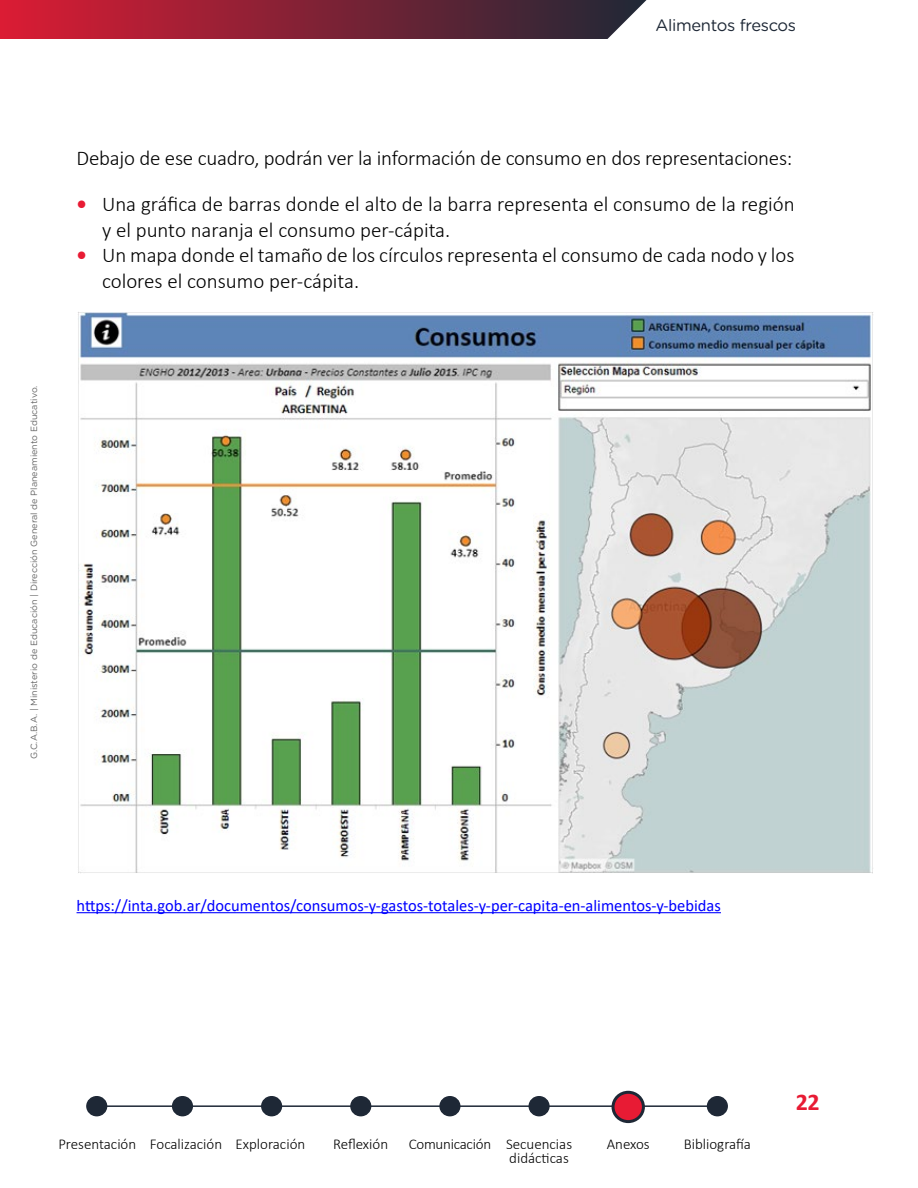
<style>
.page{position:relative;width:918px;height:1188px;background:#fff}
.page>*{position:absolute;margin:0;border:0;box-sizing:border-box;transform-origin:0 0}
.t1{font:700 24px "Calibri";color:#e81b34}
.t2{font:300 21px/25.5px "Calibri";color:#000}
.t3{font:16.5px "Calibri";color:#00f}
.t4{font:16.5px "Gotham Rounded";letter-spacing:-.02em;color:#1e2836}
.t5{font:300 15px/14.4px "Calibri";color:#000;text-align:right}
.t6{font:9px "Gotham Rounded";color:#666}
.s1{font-weight:700;color:#e81b34}
</style>
<div class="page">
<svg style="left:0;top:0;width:646px;height:39px;background:#832639"></svg>
<div style="left:632px;top:26px;width:241px;height:26px;background:#fff;border-radius:10px"></div>
<img style="left:78px;top:312px;width:795px;height:562px">
<hr style="left:77px;top:912px;width:644px;height:1px;background:#00f">
<hr style="left:97px;top:1105px;width:625px;height:2px;background:#1e2836">
<div style="left:613px;top:1092px;width:30px;height:30px;background:#e81b34;border-radius:50%"></div>
<div style="left:612px;top:1091px;width:33px;height:32px;border:3px solid #1e2836;border-radius:50%"></div>
<div style="left:173px;top:1097px;width:19px;height:19px;background:#1e2836;border-radius:50%"></div>
<div style="left:172px;top:1096px;width:21px;height:20px;border:2px solid #1e2836;border-radius:50%"></div>
<div style="left:262px;top:1097px;width:19px;height:19px;background:#1e2836;border-radius:50%"></div>
<div style="left:261px;top:1096px;width:21px;height:20px;border:2px solid #1e2836;border-radius:50%"></div>
<div style="left:351px;top:1097px;width:20px;height:19px;background:#1e2836;border-radius:50%"></div>
<div style="left:350px;top:1096px;width:21px;height:20px;border:2px solid #1e2836;border-radius:50%"></div>
<div style="left:440px;top:1097px;width:20px;height:19px;background:#1e2836;border-radius:50%"></div>
<div style="left:439px;top:1096px;width:21px;height:20px;border:2px solid #1e2836;border-radius:50%"></div>
<div style="left:708px;top:1097px;width:19px;height:19px;background:#1e2836;border-radius:50%"></div>
<div style="left:707px;top:1096px;width:21px;height:20px;border:2px solid #1e2836;border-radius:50%"></div>
<div style="left:529px;top:1097px;width:20px;height:19px;background:#1e2836;border-radius:50%"></div>
<div style="left:529px;top:1096px;width:21px;height:20px;border:2px solid #1e2836;border-radius:50%"></div>
<div style="left:87px;top:1097px;width:20px;height:19px;background:#1e2836;border-radius:50%"></div>
<div style="left:86px;top:1096px;width:21px;height:20px;border:2px solid #1e2836;border-radius:50%"></div>
<p class="t4" style="left:656px;top:14px;width:142px">Alimentos frescos</p>
<p class="t6" style="left:28px;top:759px;width:375px;rotate:-90deg">G.C.A.B.A. | Ministerio de Educación | Dirección General de Planeamiento Educativo.</p>
<p class="t2" style="left:77px;top:145px;width:717px">Debajo de ese cuadro, podrán ver la información de consumo en dos representaciones:</p>
<p class="t2" style="left:102px;top:191px;width:694px;text-indent:-25px"><span class="s1">•</span> Una gráfica de barras donde el alto de la barra representa el consumo de la región y el punto naranja el consumo per-cápita.</p>
<p class="t2" style="left:102px;top:242px;width:694px;text-indent:-25px"><span class="s1">•</span> Un mapa donde el tamaño de los círculos representa el consumo de cada nodo y los colores el consumo per-cápita.</p>
<p class="t3" style="left:77px;top:894px;width:646px">https://inta.gob.ar/documentos/consumos-y-gastos-totales-y-per-capita-en-alimentos-y-bebidas</p>
<p class="t5" style="left:58px;top:1136px;width:248px">Presentación Focalización Exploración</p>
<p class="t5" style="left:333px;top:1136px;width:57px">Reflexión</p>
<p class="t5" style="left:409px;top:1136px;width:165px">Comunicación Secuencias didácticas</p>
<p class="t5" style="left:607px;top:1136px;width:44px">Anexos</p>
<p class="t5" style="left:684px;top:1136px;width:69px">Bibliografía</p>
<p class="t1" style="left:796px;top:1085px;width:26px">22</p>
</div>
